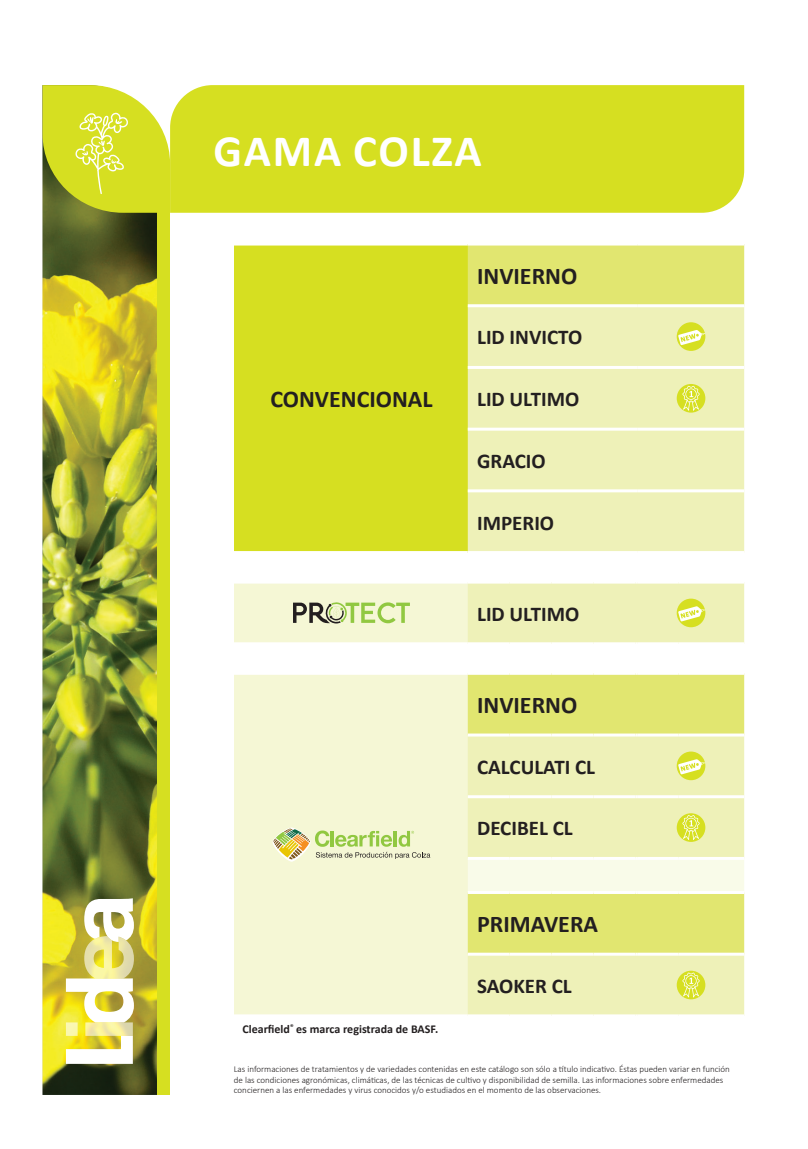
<style>
.page{position:relative;width:808px;height:1149px;background:#fff}
.page>*{position:absolute;margin:0;border:0;box-sizing:border-box;transform-origin:0 0}
.t1{font:700 45px "Calibri";letter-spacing:.04em;color:#fff}
.t2{font:700 24px "Calibri";color:#231f20}
.t3{font:700 21px "Calibri";color:#231f20}
.t4{font:700 12px "Calibri";color:#231f20}
.t5{font:300 9px "Calibri";color:#231f20}
</style>
<div class="page">
<div style="left:234px;top:244px;width:234px;height:308px;background:#d6df21"></div>
<div style="left:468px;top:245px;width:276px;height:59px;background:#e1e670"></div>
<div style="left:468px;top:307px;width:276px;height:244px;background:#eef1b8"></div>
<hr style="left:468px;top:366px;width:170px;height:3px;background:#fff">
<hr style="left:638px;top:366px;width:106px;height:3px;background:#fff">
<hr style="left:468px;top:427px;width:170px;height:3px;background:#fff">
<hr style="left:638px;top:427px;width:106px;height:3px;background:#fff">
<hr style="left:468px;top:489px;width:170px;height:3px;background:#fff">
<hr style="left:638px;top:489px;width:106px;height:3px;background:#fff">
<hr style="left:234px;top:242px;width:234px;height:3px;background:#fff">
<hr style="left:234px;top:551px;width:234px;height:3px;background:#fff">
<div style="left:677px;top:322px;width:28px;height:29px;background:#d6df21;border-radius:50%"></div>
<svg style="left:678px;top:329px;width:27px;height:16px"></svg>
<div style="left:677px;top:384px;width:28px;height:28px;background:#d6df21;border-radius:50%"></div>
<svg style="left:682px;top:385px;width:18px;height:25px"></svg>
<div style="left:234px;top:582px;width:234px;height:61px;background:#f5f7d5"></div>
<hr style="left:234px;top:580px;width:234px;height:3px;background:#fff">
<hr style="left:234px;top:642px;width:234px;height:3px;background:#fff">
<svg style="left:293px;top:602px;width:117px;height:21px"></svg>
<svg style="left:468px;top:582px;width:276px;height:62px"></svg>
<div style="left:234px;top:673px;width:234px;height:342px;background:#f5f7d5"></div>
<div style="left:468px;top:674px;width:276px;height:59px;background:#e1e670"></div>
<svg style="left:468px;top:736px;width:276px;height:278px;fill:#eef1b8"></svg>
<hr style="left:468px;top:795px;width:42px;height:3px;background:#fff">
<hr style="left:510px;top:795px;width:41px;height:3px;background:#fff">
<hr style="left:551px;top:795px;width:42px;height:3px;background:#fff">
<hr style="left:593px;top:795px;width:42px;height:3px;background:#fff">
<hr style="left:638px;top:795px;width:41px;height:3px;background:#fff">
<hr style="left:679px;top:795px;width:65px;height:3px;background:#fff">
<svg style="left:468px;top:856px;width:276px;height:37px"></svg>
<hr style="left:638px;top:890px;width:41px;height:3px;background:#fff">
<hr style="left:679px;top:890px;width:65px;height:3px;background:#fff">
<hr style="left:468px;top:952px;width:42px;height:3px;background:#fff">
<hr style="left:510px;top:952px;width:41px;height:3px;background:#fff">
<hr style="left:551px;top:952px;width:42px;height:3px;background:#fff">
<hr style="left:593px;top:952px;width:42px;height:3px;background:#fff">
<hr style="left:638px;top:952px;width:41px;height:3px;background:#fff">
<hr style="left:679px;top:952px;width:65px;height:3px;background:#fff">
<hr style="left:234px;top:671px;width:234px;height:3px;background:#fff">
<hr style="left:234px;top:1014px;width:234px;height:3px;background:#fff">
<svg style="left:273px;top:827px;width:157px;height:34px"></svg>
<div style="left:677px;top:751px;width:28px;height:29px;background:#d6df21;border-radius:50%"></div>
<svg style="left:678px;top:758px;width:27px;height:16px"></svg>
<div style="left:677px;top:813px;width:28px;height:28px;background:#d6df21;border-radius:50%"></div>
<svg style="left:682px;top:814px;width:18px;height:25px"></svg>
<div style="left:677px;top:970px;width:28px;height:29px;background:#d6df21;border-radius:50%"></div>
<svg style="left:682px;top:972px;width:18px;height:25px"></svg>
<img style="left:43px;top:213px;width:114px;height:881px">
<div style="left:157px;top:170px;width:13px;height:924px;background:#d6df21"></div>
<svg style="left:66px;top:898px;width:68px;height:165px"></svg>
<div style="left:170px;top:85px;width:574px;height:128px;background:#d6df21"></div>
<svg style="left:43px;top:85px;width:127px;height:128px"></svg>
<p class="t1" style="left:213px;top:122px;width:270px">GAMA COLZA</p>
<p class="t2" style="left:477px;top:260px;width:102px">INVIERNO</p>
<p class="t2" style="left:270px;top:384px;width:164px">CONVENCIONAL</p>
<p class="t3" style="left:477px;top:324px;width:107px">LID INVICTO</p>
<p class="t3" style="left:477px;top:385px;width:104px">LID ULTIMO</p>
<p class="t3" style="left:477px;top:447px;width:70px">GRACIO</p>
<p class="t3" style="left:477px;top:509px;width:79px">IMPERIO</p>
<p class="t3" style="left:477px;top:600px;width:104px">LID ULTIMO</p>
<p class="t2" style="left:477px;top:689px;width:102px">INVIERNO</p>
<p class="t3" style="left:477px;top:753px;width:119px">CALCULATI CL</p>
<p class="t3" style="left:477px;top:814px;width:97px">DECIBEL CL</p>
<p class="t2" style="left:477px;top:908px;width:122px">PRIMAVERA</p>
<p class="t3" style="left:477px;top:972px;width:96px">SAOKER CL</p>
<p class="t4" style="left:242px;top:1021px;width:197px">Clearfield<sup>®</sup> es marca registrada de BASF.</p>
<p class="t5" style="left:234px;top:1063px;width:498px">Las informaciones de tratamientos y de variedades contenidas en este catálogo son sólo a título indicativo. Éstas pueden variar en función</p>
<p class="t5" style="left:234px;top:1073px;width:491px">de las condiciones agronómicas, climáticas, de las técnicas de cultivo y disponibilidad de semilla. Las informaciones sobre enfermedades</p>
<p class="t5" style="left:234px;top:1084px;width:369px">conciernen a las enfermedades y virus conocidos y/o estudiados en el momento de las observaciones.</p>
</div>
